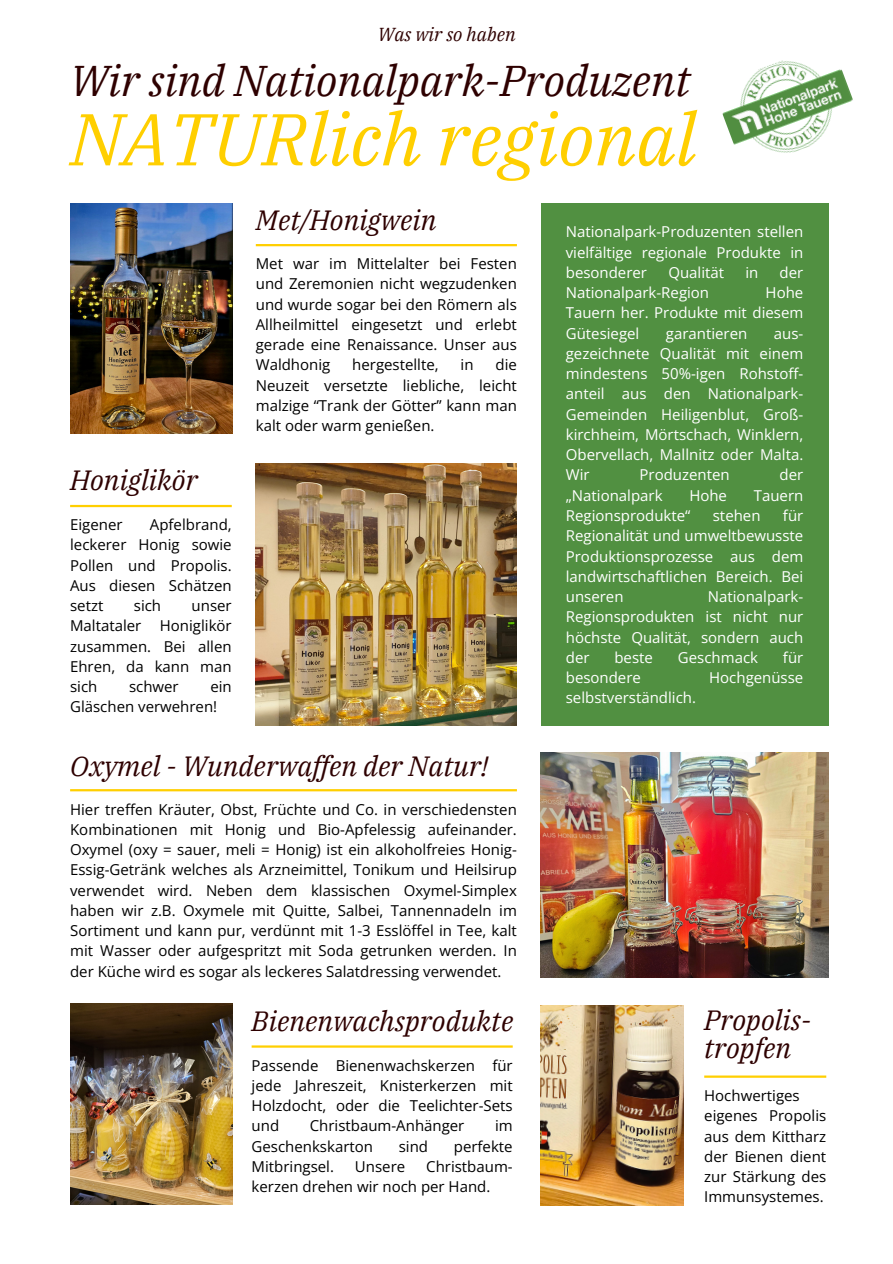
<style>
.page{position:relative;width:893px;height:1264px;background:#fff}
.page>*{position:absolute;margin:0;border:0;box-sizing:border-box;transform-origin:0 0}
.t1{font:italic 73.2px "IBM Plex Serif";color:#ffcf00}
.t2{font:italic 42.9px "IBM Plex Serif";color:#2e0000}
.t3{font:italic 27.75px/28.2px "IBM Plex Serif";color:#2e0000}
.t4{font:italic 18.75px "IBM Plex Serif";color:#2e0000}
.t5{font:15px/20.2px "Open Sans";color:#000;text-align:justify}
.t6{font:15px/20.2px "Open Sans";color:#fff;text-align:justify}
</style>
<div class="page">
<img style="left:722px;top:60px;width:131px;height:93px">
<div style="left:541px;top:203px;width:287px;height:523px;background:#519041"></div>
<img style="left:70px;top:203px;width:162px;height:231px">
<hr style="left:256px;top:244px;width:261px;height:2px;background:#ffcf00">
<img style="left:256px;top:464px;width:261px;height:261px">
<hr style="left:70px;top:505px;width:162px;height:2px;background:#ffcf00">
<img style="left:541px;top:1005px;width:143px;height:200px">
<hr style="left:704px;top:1075px;width:122px;height:2px;background:#ffcf00">
<img style="left:70px;top:1003px;width:162px;height:201px">
<hr style="left:251px;top:1045px;width:261px;height:2px;background:#ffcf00">
<img style="left:541px;top:752px;width:287px;height:225px">
<hr style="left:70px;top:789px;width:447px;height:2px;background:#ffcf00">
<p class="t4" style="left:378px;top:21px;width:139px">Was wir so haben</p>
<p class="t2" style="left:70px;top:52px;width:622px">Wir sind Nationalpark-Produzent</p>
<h2 class="t1" style="left:70px;top:90px;width:628px">NATURlich regional</h2>
<p class="t3" style="left:256px;top:205px;width:182px">Met/Honigwein</p>
<p class="t3" style="left:70px;top:466px;width:129px">Honiglikör</p>
<p class="t5" style="left:70px;top:514px;width:163px;text-indent:80px">Apfelbrand, leckerer Honig sowie Pollen und Propolis.<br>Aus diesen Schätzen setzt</p>
<p class="t5" style="left:70px;top:514px;width:54px">Eigener</p>
<p class="t5" style="left:134px;top:595px;width:29px">sich</p>
<p class="t5" style="left:70px;top:595px;width:163px;text-indent:121px">unser Maltataler Honiglikör zusammen. Bei allen Ehren, da kann man sich</p>
<p class="t5" style="left:129px;top:676px;width:51px">schwer</p>
<p class="t5" style="left:70px;top:676px;width:163px;text-indent:140px">ein<br>Gläschen verwehren!</p>
<h3 class="t5" style="left:256px;top:253px;width:262px">Met war im Mittelalter bei Festen und Zeremonien nicht wegzudenken und wurde sogar bei den Römern als Allheilmittel eingesetzt und erlebt gerade eine Renaissance. Unser aus Waldhonig</h3>
<h3 class="t5" style="left:256px;top:354px;width:262px;text-indent:240px">die Neuzeit versetzte liebliche, leicht malzige “Trank der Götter” kann man kalt oder warm genießen.</h3>
<h3 class="t5" style="left:352px;top:354px;width:88px">hergestellte,</h3>
<h3 class="t5" style="left:460px;top:354px;width:14px">in</h3>
<p class="t3" style="left:70px;top:751px;width:419px">Oxymel - Wunderwaf en der Natur!</p>
<h3 class="t5" style="left:70px;top:798px;width:448px">Hier treffen Kräuter, Obst, Früchte und Co. in verschiedensten Kombinationen mit Honig und Bio-Apfelessig aufeinander.<br>Oxymel (oxy = sauer, meli = Honig) ist ein alkoholfreies Honig-Essig-Getränk welches als Arzneimittel, Tonikum und Heilsirup verwendet wird. Neben dem klassischen Oxymel-Simplex haben wir z.B. Oxymele mit Quitte, Salbei, Tannennadeln im Sortiment und kann pur, verdünnt mit 1-3 Esslöffel in Tee, kalt mit Wasser oder aufgespritzt mit Soda getrunken werden. In der Küche wird es sogar als leckeres Salatdressing verwendet.</h3>
<h3 class="t3" style="left:251px;top:1006px;width:263px">Bienenwachsprodukte</h3>
<p class="t5" style="left:251px;top:1054px;width:262px">Passende Bienenwachskerzen für jede Jahreszeit, Knisterkerzen mit Holzdocht, oder die Teelichter-Sets und</p>
<p class="t5" style="left:310px;top:1115px;width:156px">Christbaum-Anhänger</p>
<p class="t5" style="left:495px;top:1115px;width:19px">im</p>
<p class="t5" style="left:251px;top:1135px;width:123px">Geschenkskarton</p>
<p class="t5" style="left:399px;top:1135px;width:31px">sind</p>
<p class="t5" style="left:454px;top:1135px;width:60px">perfekte</p>
<p class="t5" style="left:251px;top:1155px;width:84px">Mitbringsel.</p>
<p class="t5" style="left:355px;top:1155px;width:52px">Unsere</p>
<p class="t5" style="left:251px;top:1155px;width:262px;text-indent:174px">Christbaum&shy;kerzen drehen wir noch per Hand.</p>
<h1 class="t6" style="left:565px;top:221px;width:239px">Nationalpark-Produzenten stellen vielfältige regionale Produkte in besonderer</h1>
<h1 class="t6" style="left:668px;top:262px;width:57px">Qualität</h1>
<h1 class="t6" style="left:745px;top:262px;width:14px">in</h1>
<h1 class="t6" style="left:779px;top:262px;width:25px">der</h1>
<h1 class="t6" style="left:565px;top:282px;width:145px">Nationalpark-Region</h1>
<h1 class="t6" style="left:565px;top:282px;width:239px;text-indent:200px">Hohe Tauern her. Produkte mit diesem Gütesiegel</h1>
<h1 class="t6" style="left:665px;top:323px;width:83px">garantieren</h1>
<h1 class="t6" style="left:565px;top:323px;width:239px;text-indent:208px">aus&shy;gezeichnete Qualität mit einem mindestens 50%-igen Rohstoff&shy;anteil aus den Nationalpark-Gemeinden Heiligenblut, Groß&shy;kirchheim, Mörtschach, Winklern, Obervellach, Mallnitz oder Malta.<br>Wir</h1>
<h1 class="t6" style="left:639px;top:464px;width:92px">Produzenten</h1>
<h1 class="t6" style="left:779px;top:464px;width:25px">der</h1>
<h1 class="t6" style="left:565px;top:485px;width:98px">„Nationalpark</h1>
<h1 class="t6" style="left:689px;top:485px;width:39px">Hohe</h1>
<h1 class="t6" style="left:753px;top:485px;width:51px">Tauern</h1>
<h1 class="t6" style="left:565px;top:505px;width:126px">Regionsprodukte“</h1>
<h1 class="t6" style="left:712px;top:505px;width:49px">stehen</h1>
<h1 class="t6" style="left:565px;top:505px;width:239px;text-indent:217px">für Regionalität und umweltbewusste Produktionsprozesse aus dem landwirtschaftlichen Bereich. Bei unseren</h1>
<h1 class="t6" style="left:565px;top:586px;width:239px;text-indent:142px">Nationalpark-Regionsprodukten ist nicht nur höchste Qualität, sondern auch der</h1>
<h1 class="t6" style="left:614px;top:647px;width:40px">beste</h1>
<h1 class="t6" style="left:677px;top:647px;width:82px">Geschmack</h1>
<h1 class="t6" style="left:782px;top:647px;width:22px">für</h1>
<h1 class="t6" style="left:565px;top:667px;width:77px">besondere</h1>
<h1 class="t6" style="left:709px;top:667px;width:96px">Hochgenüsse</h1>
<h1 class="t6" style="left:565px;top:687px;width:132px">selbstverständlich.</h1>
<p class="t3" style="left:704px;top:1005px;width:108px">Propolis&shy;tropfen</p>
<h3 class="t5" style="left:704px;top:1085px;width:123px;text-align:left">Hochwertiges eigenes Propolis aus dem Kittharz der Bienen dient zur Stärkung des<br>Immunsystemes.</h3>
</div>
